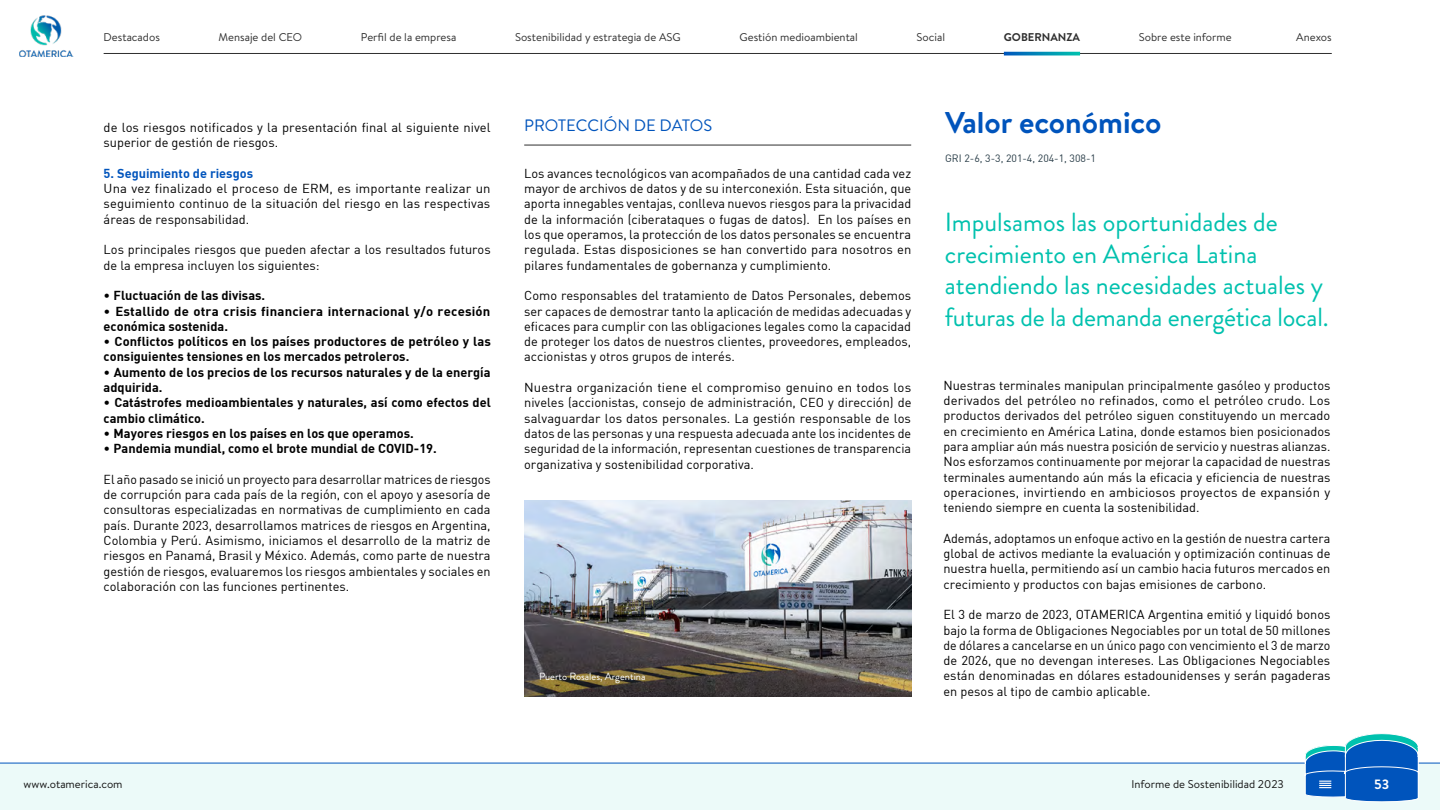
<style>
.page{position:relative;width:1440px;height:810px;background:#fff}
.page>*{position:absolute;margin:0;border:0;box-sizing:border-box;transform-origin:0 0}
.t1{font:700 30px "Brandon Text";color:#0054bc}
.t2{font:26.25px/31.5px "Brandon Grotesque";color:#00c1ae}
.t3{font:16.5px "Brandon Grotesque";color:#0054bc}
.t4{font:700 13.5px "Brandon Text";color:#fff}
.t5{font:12.75px/15.3px "DIN";color:#000;text-align:justify}
.t6{font:12.75px/15.3px "DIN Bold";color:#000}
.t7{font:12.75px "DIN Bold";color:#0054bc}
.t8{font:11.25px "Brandon Text";color:#2f2f2f}
.t9{font:11.25px "Brandon Text";color:#131313}
.t10{font:700 11.25px "Brandon Text";color:#2f2f2f}
.t11{font:10.5px "DIN";color:#283c47}
.t12{font:10.5px "Brandon Grotesque";color:#fff}
.s1{font-family:"DIN"}
</style>
<div class="page">
<div style="left:0;top:763px;width:1440px;height:47px;background:#ecfaf9"></div>
<hr style="left:0;top:763px;width:1440px;height:1px;background:#0054bc">
<hr style="left:104px;top:53px;width:1228px;height:1px;background:#2f2f2f">
<img style="left:19px;top:15px;width:54px;height:42px">
<svg style="left:1304px;top:733px;width:115px;height:69px"></svg>
<hr style="left:1004px;top:52px;width:76px;height:3px;background:#fff">
<hr style="left:524px;top:145px;width:387px;height:1px;background:#2f2f2f">
<img style="left:524px;top:500px;width:387px;height:197px">
<p class="t8" style="left:104px;top:29px;width:58px">Destacados</p>
<p class="t8" style="left:219px;top:29px;width:85px">Mensaje del CEO</p>
<p class="t8" style="left:361px;top:29px;width:97px">Perfil de la empresa</p>
<p class="t8" style="left:515px;top:29px;width:167px">Sostenibilidad y estrategia de ASG</p>
<p class="t8" style="left:740px;top:29px;width:120px">Gestión medioambiental</p>
<p class="t8" style="left:917px;top:29px;width:30px">Social</p>
<p class="t10" style="left:1004px;top:29px;width:78px">GOBERNANZA</p>
<p class="t8" style="left:1139px;top:29px;width:95px">Sobre este informe</p>
<p class="t8" style="left:1296px;top:29px;width:37px">Anexos</p>
<p class="t5" style="left:104px;top:119px;width:389px">de los riesgos notificados y la presentación final al siguiente nivel superior de gestión de riesgos.</p>
<p class="t7" style="left:104px;top:165px;width:151px">5. Seguimiento de riesgos</p>
<p class="t5" style="left:104px;top:181px;width:388px">Una vez finalizado el proceso de ERM, es importante realizar un seguimiento continuo de la situación del riesgo en las respectivas áreas de responsabilidad.</p>
<p class="t5" style="left:104px;top:242px;width:389px">Los principales riesgos que pueden afectar a los resultados futuros de la empresa incluyen los siguientes:</p>
<p class="t6" style="left:104px;top:287px;width:163px"><span class="s1">•</span> Fluctuación de las divisas.</p>
<p class="t6" style="left:104px;top:303px;width:388px"><span class="s1">•</span> Estallido de otra crisis financiera internacional y/o recesión económica sostenida.</p>
<p class="t6" style="left:104px;top:333px;width:389px"><span class="s1">•</span> Conflictos políticos en los países productores de petróleo y las consiguientes tensiones en los mercados petroleros.</p>
<p class="t6" style="left:104px;top:364px;width:388px"><span class="s1">•</span> Aumento de los precios de los recursos naturales y de la energía adquirida.</p>
<p class="t6" style="left:104px;top:395px;width:389px"><span class="s1">•</span> Catástrofes medioambientales y naturales, así como efectos del cambio climático.</p>
<p class="t6" style="left:104px;top:425px;width:312px"><span class="s1">•</span> Mayores riesgos en los países en los que operamos.</p>
<p class="t6" style="left:104px;top:440px;width:335px"><span class="s1">•</span> Pandemia mundial, como el brote mundial de COVID-19.</p>
<p class="t5" style="left:104px;top:471px;width:389px">El año pasado se inició un proyecto para desarrollar matrices de riesgos de corrupción para cada país de la región, con el apoyo y asesoría de consultoras especializadas en normativas de cumplimiento en cada país. Durante 2023, desarrollamos matrices de riesgos en Argentina, Colombia y Perú. Asimismo, iniciamos el desarrollo de la matriz de riesgos en Panamá, Brasil y México. Además, como parte de nuestra gestión de riesgos, evaluaremos los riesgos ambientales y sociales en colaboración con las funciones pertinentes.</p>
<p class="t3" style="left:524px;top:114px;width:189px">PROTECCIÓN DE DATOS</p>
<h1 class="t1" style="left:945px;top:102px;width:218px">Valor económico</h1>
<p class="t5" style="left:524px;top:165px;width:389px">Los avances tecnológicos van acompañados de una cantidad cada vez mayor de archivos de datos y de su interconexión. Esta situación, que aporta innegables ventajas, conlleva nuevos riesgos para la privacidad de la información (ciberataques o fugas de datos). En los países en los que operamos, la protección de los datos personales se encuentra regulada. Estas disposiciones se han convertido para nosotros en pilares fundamentales de gobernanza y cumplimiento.</p>
<p class="t5" style="left:524px;top:288px;width:389px">Como responsables del tratamiento de Datos Personales, debemos ser capaces de demostrar tanto la aplicación de medidas adecuadas y eficaces para cumplir con las obligaciones legales como la capacidad de proteger los datos de nuestros clientes, proveedores, empleados, accionistas y otros grupos de interés.</p>
<p class="t5" style="left:524px;top:380px;width:389px">Nuestra organización tiene el compromiso genuino en todos los niveles (accionistas, consejo de administración, CEO y dirección) de salvaguardar los datos personales. La gestión responsable de los datos de las personas y una respuesta adecuada ante los incidentes de seguridad de la información, representan cuestiones de transparencia organizativa y sostenibilidad corporativa.</p>
<p class="t12" style="left:539px;top:669px;width:108px">Puerto Rosales, Argentina</p>
<p class="t11" style="left:945px;top:151px;width:152px">GRI 2-6, 3-3, 201-4, 204-1, 308-1</p>
<h2 class="t2" style="left:945px;top:207px;width:385px">Impulsamos las oportunidades de crecimiento en América Latina atendiendo las necesidades actuales y futuras de la demanda energética local.</h2>
<p class="t5" style="left:944px;top:377px;width:389px">Nuestras terminales manipulan principalmente gasóleo y productos derivados del petróleo no refinados, como el petróleo crudo. Los productos derivados del petróleo siguen constituyendo un mercado en crecimiento en América Latina, donde estamos bien posicionados para ampliar aún más nuestra posición de servicio y nuestras alianzas.<br>Nos esforzamos continuamente por mejorar la capacidad de nuestras terminales aumentando aún más la eficacia y eficiencia de nuestras operaciones, invirtiendo en ambiciosos proyectos de expansión y teniendo siempre en cuenta la sostenibilidad.</p>
<p class="t5" style="left:944px;top:530px;width:388px">Además, adoptamos un enfoque activo en la gestión de nuestra cartera global de activos mediante la evaluación y optimización continuas de nuestra huella, permitiendo así un cambio hacia futuros mercados en crecimiento y productos con bajas emisiones de carbono.</p>
<p class="t5" style="left:944px;top:607px;width:389px">El 3 de marzo de 2023, OTAMERICA Argentina emitió y liquidó bonos bajo la forma de Obligaciones Negociables por un total de 50 millones de dólares a cancelarse en un único pago con vencimiento el 3 de marzo de 2026, que no devengan intereses. Las Obligaciones Negociables están denominadas en dólares estadounidenses y serán pagaderas en pesos al tipo de cambio aplicable.</p>
<p class="t9" style="left:24px;top:777px;width:101px">www.otamerica.com</p>
<p class="t9" style="left:1132px;top:777px;width:154px">Informe de Sostenibilidad 2023</p>
<p class="t4" style="left:1374px;top:774px;width:17px">53</p>
</div>
